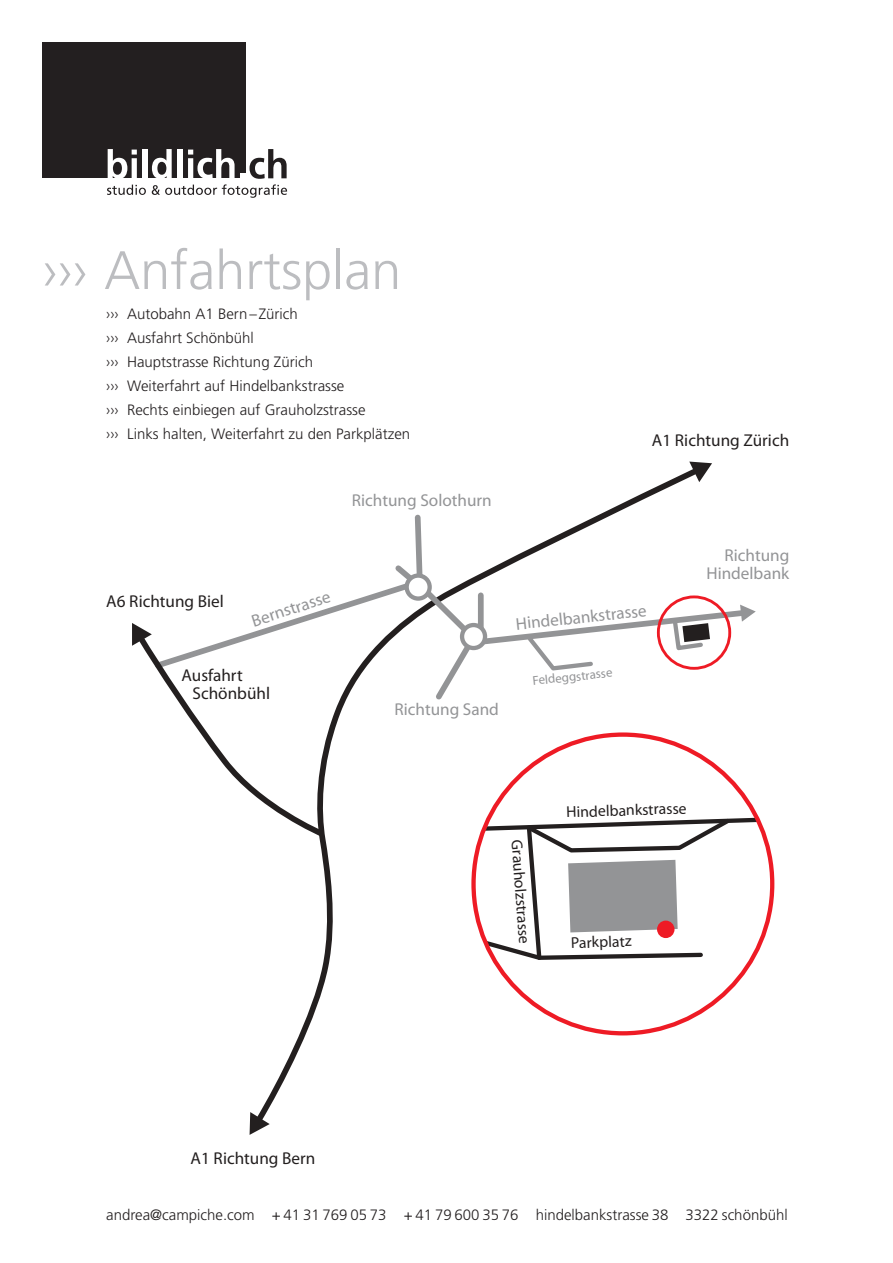
<style>
.page{position:relative;width:893px;height:1263px;background:#fff}
.page>*{position:absolute;margin:0;border:0;box-sizing:border-box;transform-origin:0 0}
.t1{font:300 54px "Frutiger";color:#bcbdc0}
.t2{font:17.25px/18.6px "Myriad Pro";color:#939496;text-align:right}
.t3{font:17.25px/18.6px "Myriad Pro";color:#231f1f}
.t4{font:15.75px "Myriad Pro";color:#231f1f}
.t5{font:300 15px/24px "Frutiger";color:#231f20}
.t6{font:12.9px "Myriad Pro";color:#939496}
</style>
<div class="page">
<svg style="left:260px;top:471px;width:445px;height:641px"></svg>
<svg style="left:689px;top:462px;width:23px;height:20px"></svg>
<svg style="left:250px;top:1112px;width:20px;height:23px"></svg>
<svg style="left:132px;top:512px;width:640px;height:451px"></svg>
<div style="left:657px;top:920px;width:17px;height:18px;background:#ee1b25;border-radius:50%"></div>
<div style="left:42px;top:43px;width:203px;height:135px;background:#231f20"></div>
<svg style="left:108px;top:149px;width:29px;height:29px"></svg>
<div style="left:142px;top:149px;width:6px;height:29px;background:#fff"></div>
<svg style="left:107px;top:185px;width:39px;height:10px"></svg>
<svg style="left:152px;top:149px;width:135px;height:49px"></svg>
<h1 class="t1" style="left:43px;top:240px;width:360px">››› Anfahrtsplan</h1>
<p class="t5" style="left:106px;top:302px;width:305px">››› Autobahn A1 Bern–Zürich<br>››› Ausfahrt Schönbühl<br>››› Hauptstrasse Richtung Zürich<br>››› Weiterfahrt auf Hindelbankstrasse<br>››› Rechts einbiegen auf Grauholzstrasse<br>››› Links halten, Weiterfahrt zu den Parkplätzen</p>
<p class="t2" style="left:352px;top:491px;width:141px">Richtung Solothurn</p>
<p class="t3" style="left:106px;top:592px;width:119px">A6 Richtung Biel</p>
<p class="t2" style="left:249px;top:612px;width:83px;rotate:-18deg">Bernstrasse</p>
<p class="t3" style="left:192px;top:665px;width:79px;text-indent:-11px">Ausfahrt<br>Schönbühl</p>
<p class="t2" style="left:394px;top:700px;width:106px">Richtung Sand</p>
<p class="t3" style="left:652px;top:431px;width:139px">A1 Richtung Zürich</p>
<p class="t2" style="left:515px;top:614px;width:133px;rotate:-6deg">Hindelbankstrasse</p>
<p class="t6" style="left:532px;top:673px;width:81px;rotate:-6deg">Feldeggstrasse</p>
<p class="t2" style="left:706px;top:545px;width:84px">Richtung<br>Hindelbank</p>
<p class="t4" style="left:527px;top:839px;width:105px;rotate:86deg">Grauholzstrasse</p>
<p class="t4" style="left:566px;top:802px;width:122px;rotate:-2deg">Hindelbankstrasse</p>
<p class="t4" style="left:571px;top:933px;width:62px;rotate:-2deg">Parkplatz</p>
<p class="t3" style="left:191px;top:1148px;width:126px">A1 Richtung Bern</p>
<p class="t5" style="left:106px;top:1203px;width:683px">andrea@campiche.com + 41 31 769 05 73 + 41 79 600 35 76 hindelbankstrasse 38 3322 schönbühl</p>
</div>
